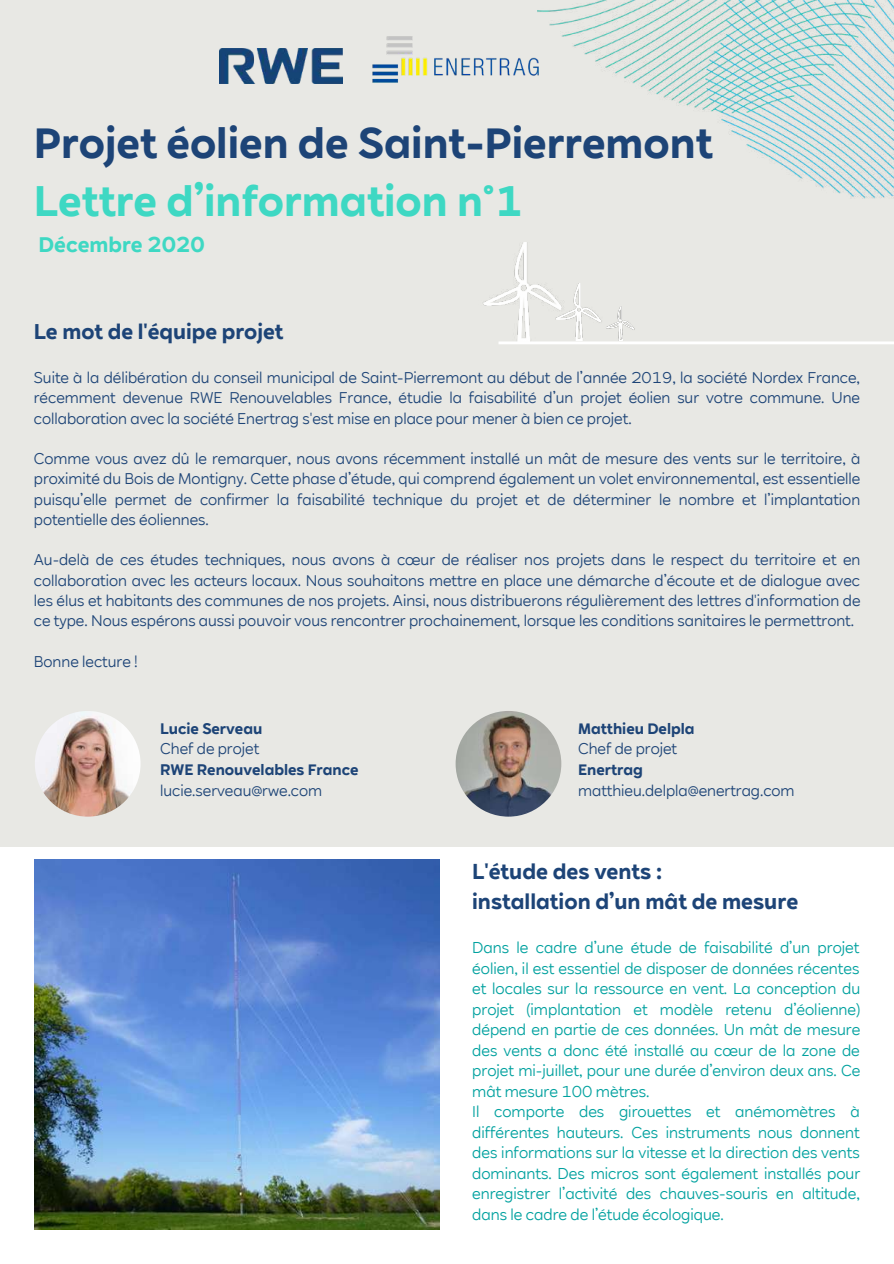
<style>
.page{position:relative;width:894px;height:1264px;background:#fff}
.page>*{position:absolute;margin:0;border:0;box-sizing:border-box;transform-origin:0 0}
.t1{font:700 42px "RWE Sans";color:#1d4477}
.t2{font:700 42px "RWE Sans";color:#3ed8c3}
.t3{font:700 21.3px/29.5px "RWE Sans";color:#1d4477}
.t4{font:700 21px "RWE Sans";color:#1d4477}
.t5{font:700 21px "RWE Sans";color:#3ed8c3}
.t6{font:15.15px/20.5px "RWE Sans";color:#00a19f}
.t7{font:15px/20.2px "RWE Sans";color:#1d4477;text-align:justify}
.t8{font:700 15px "RWE Sans";color:#1d4477}
</style>
<div class="page">
<div style="left:0;top:0;width:893px;height:846px;background:#e8e8e4"></div>
<img style="left:35px;top:711px;width:105px;height:105px;border-radius:50%">
<img style="left:483px;top:242px;width:66px;height:99px">
<img style="left:549px;top:283px;width:53px;height:58px">
<img style="left:606px;top:306px;width:29px;height:35px">
<img style="left:220px;top:49px;width:122px;height:35px">
<img style="left:537px;top:0;width:356px;height:199px">
<img style="left:35px;top:859px;width:404px;height:370px">
<img style="left:455px;top:711px;width:106px;height:105px;border-radius:50%">
<svg style="left:498px;top:341px;width:395px;height:3px"></svg>
<img style="left:372px;top:35px;width:167px;height:49px">
<h1 class="t1" style="left:34px;top:117px;width:680px">Projet éolien de Saint-Pierremont</h1>
<h1 class="t2" style="left:34px;top:176px;width:491px">Lettre d’information n°1</h1>
<h3 class="t5" style="left:38px;top:232px;width:168px">Décembre 2020</h3>
<h3 class="t4" style="left:34px;top:319px;width:251px">Le mot de l'équipe projet</h3>
<p class="t7" style="left:34px;top:367px;width:827px">Suite à la délibération du conseil municipal de Saint-Pierremont au début de l’année 2019, la société Nordex France, récemment devenue RWE Renouvelables France, étudie la faisabilité d’un projet éolien sur votre commune. Une collaboration avec la société Enertrag s'est mise en place pour mener à bien ce projet.</p>
<p class="t7" style="left:34px;top:448px;width:827px">Comme vous avez dû le remarquer, nous avons récemment installé un mât de mesure des vents sur le territoire, à proximité du Bois de Montigny. Cette phase d’étude, qui comprend également un volet environnemental, est essentielle puisqu’elle permet de confirmer la faisabilité technique du projet et de déterminer le nombre et l’implantation potentielle des éoliennes.</p>
<p class="t7" style="left:34px;top:550px;width:828px">Au-delà de ces études techniques, nous avons à cœur de réaliser nos projets dans le respect du territoire et en collaboration avec les acteurs locaux. Nous souhaitons mettre en place une démarche d’écoute et de dialogue avec les élus et habitants des communes de nos projets. Ainsi, nous distribuerons régulièrement des lettres d'information de ce type. Nous espérons aussi pouvoir vous rencontrer prochainement, lorsque les conditions sanitaires le permettront.</p>
<p class="t7" style="left:34px;top:651px;width:105px">Bonne lecture !</p>
<p class="t8" style="left:160px;top:719px;width:104px">Lucie Serveau</p>
<p class="t7" style="left:160px;top:739px;width:100px">Chef de projet</p>
<p class="t8" style="left:160px;top:761px;width:200px">RWE Renouvelables France</p>
<p class="t7" style="left:160px;top:781px;width:163px">lucie.serveau@rwe.com</p>
<p class="t8" style="left:578px;top:719px;width:118px">Matthieu Delpla</p>
<p class="t7" style="left:578px;top:739px;width:100px">Chef de projet</p>
<p class="t8" style="left:578px;top:761px;width:66px">Enertrag</p>
<p class="t7" style="left:578px;top:781px;width:218px">matthieu.delpla@enertrag.com</p>
<h2 class="t3" style="left:472px;top:856px;width:327px">L'étude des vents :<br>installation d’un mât de mesure</h2>
<p class="t6" style="left:472px;top:937px;width:389px">Dans le cadre d’une étude de faisabilité d’un projet éolien, il est essentiel de disposer de données récentes et locales sur la ressource en vent. La conception du projet (implantation et modèle retenu d’éolienne) dépend en partie de ces données. Un mât de mesure des vents a donc été installé au cœur de la zone de projet mi-juillet, pour une durée d’environ deux ans. Ce mât mesure 100 mètres.<br>Il comporte des girouettes et anémomètres à différentes hauteurs. Ces instruments nous donnent des informations sur la vitesse et la direction des vents dominants. Des micros sont également installés pour enregistrer l’activité des chauves-souris en altitude, dans le cadre de l’étude écologique.</p>
</div>
